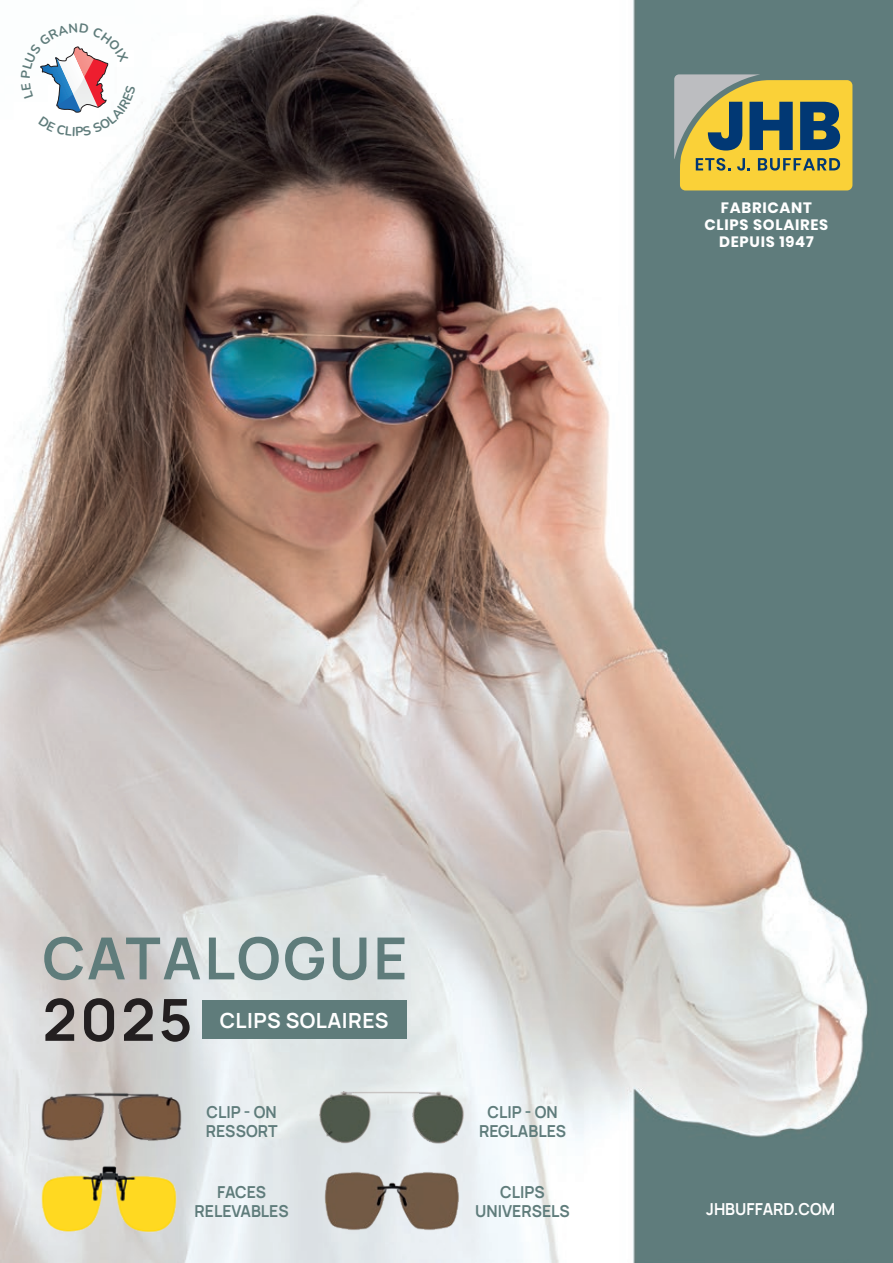
<style>
.page{position:relative;width:893px;height:1263px;background:#fff}
.page>*{position:absolute;margin:0;border:0;box-sizing:border-box;transform-origin:0 0}
.titolo{font:700 58.05px/61.5px "Manrope";letter-spacing:.05em;color:#5f7c7b}
.titolo-2{font:700 20.85px "Manrope";letter-spacing:.02em;color:#fff}
.titoletto{font:700 16.5px "Manrope";color:#5f7c7b;scale:.95 1}
.titoletto-2{font:700 16.5px "Manrope";color:#fff;scale:.95 1}
.modello_piccolo{font:700 15px "Poppins";letter-spacing:.05em;color:#fff}
.s1{color:#231f20}
</style>
<div class="page">
<img style="left:0;top:0;width:893px;height:1263px">
<svg style="left:674px;top:74px;width:178px;height:116px"></svg>
<img style="left:39px;top:1090px;width:145px;height:55px">
<img style="left:317px;top:1087px;width:151px;height:59px">
<div style="left:202px;top:1000px;width:205px;height:39px;background:#5f7c7b"></div>
<img style="left:37px;top:1161px;width:145px;height:77px">
<img style="left:322px;top:1169px;width:141px;height:64px">
<svg style="left:21px;top:23px;width:115px;height:114px"></svg>
<p class="modello_piccolo" style="left:721px;top:199px;width:93px">FABRICANT</p>
<p class="modello_piccolo" style="left:704px;top:216px;width:125px">CLIPS SOLAIRES</p>
<p class="modello_piccolo" style="left:719px;top:233px;width:96px">DEPUIS 1947</p>
<p class="titolo" style="left:43px;top:925px;width:366px">CATALOGUE<br><span class="s1">2025</span></p>
<p class="titolo-2" style="left:220px;top:1005px;width:170px">CLIPS SOLAIRES</p>
<p class="titoletto" style="left:206px;top:1100px;width:75px">CLIP - ON</p>
<p class="titoletto" style="left:206px;top:1120px;width:77px">RESSORT</p>
<p class="titoletto" style="left:217px;top:1180px;width:53px">FACES</p>
<p class="titoletto" style="left:195px;top:1200px;width:101px">RELEVABLES</p>
<p class="titoletto" style="left:487px;top:1100px;width:75px">CLIP - ON</p>
<p class="titoletto" style="left:479px;top:1120px;width:93px">REGLABLES</p>
<p class="titoletto" style="left:500px;top:1180px;width:48px">CLIPS</p>
<p class="titoletto" style="left:475px;top:1200px;width:101px">UNIVERSELS</p>
<p class="titoletto-2" style="left:706px;top:1197px;width:137px">JHBUFFARD.COM</p>
</div>
